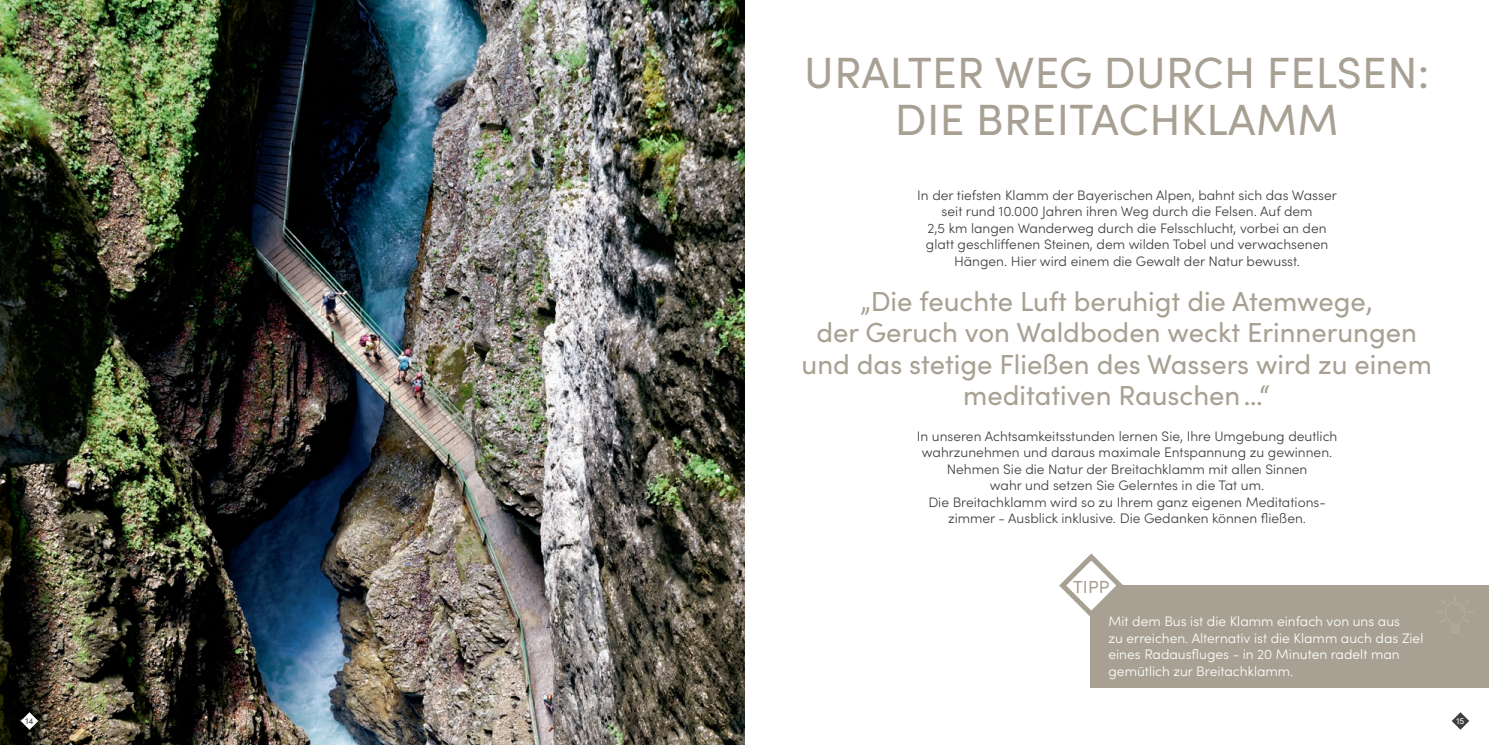
<style>
.page{position:relative;width:1489px;height:745px;background:#fff}
.page>*{position:absolute;margin:0;border:0;box-sizing:border-box;transform-origin:0 0}
.t1{font:43.75px/46.2px "Sofia Pro";letter-spacing:.01em;color:#a8a193;text-align:center}
.t2{font:27.5px/31.2px "Sofia Pro";color:#a8a193;text-align:center}
.t3{font:17.5px "Sofia Pro";color:#a8a193}
.t4{font:300 13.75px/16.5px "Sofia Pro";color:#3e3e3f;text-align:center}
.t5{font:300 13.75px/16.5px "Sofia Pro";color:#fff}
.t6{font:8.75px "Sofia Pro";color:#3e3e3f}
.t7{font:8.75px "Sofia Pro";color:#fff}
</style>
<div class="page">
<img style="left:0;top:0;width:744px;height:744px">
<div style="left:1090px;top:585px;width:398px;height:102px;background:#a8a193"></div>
<svg style="left:1059px;top:553px;width:64px;height:64px"></svg>
<svg style="left:21px;top:711px;width:17px;height:18px"></svg>
<svg style="left:1452px;top:712px;width:16px;height:17px"></svg>
<h1 class="t1" style="left:804px;top:47px;width:626px">URALTER WEG DURCH FELSEN:<br>DIE BREITACHKLAMM</h1>
<p class="t4" style="left:917px;top:186px;width:421px">In der tiefsten Klamm der Bayerischen Alpen, bahnt sich das Wasser seit rund 10.000 Jahren ihren Weg durch die Felsen. Auf dem<br>2,5 km langen Wanderweg durch die Felsschlucht, vorbei an den glatt geschliffenen Steinen, dem wilden Tobel und verwachsenen Hängen. Hier wird einem die Gewalt der Natur bewusst.</p>
<h2 class="t2" style="left:801px;top:284px;width:631px">„Die feuchte Luft beruhigt die Atemwege,<br>der Geruch von Waldboden weckt Erinnerungen und das stetige Fließen des Wassers wird zu einem meditativen Rauschen…“</h2>
<p class="t4" style="left:916px;top:426px;width:422px">In unseren Achtsamkeitsstunden lernen Sie, Ihre Umgebung deutlich wahrzunehmen und daraus maximale Entspannung zu gewinnen.<br>Nehmen Sie die Natur der Breitachklamm mit allen Sinnen<br>wahr und setzen Sie Gelerntes in die Tat um.<br>Die Breitachklamm wird so zu Ihrem ganz eigenen Meditations&shy;zimmer - Ausblick inklusive. Die Gedanken können fließen.</p>
<p class="t3" style="left:1072px;top:573px;width:38px">TIPP</p>
<p class="t5" style="left:1108px;top:612px;width:316px">Mit dem Bus ist die Klamm einfach von uns aus<br>zu erreichen. Alternativ ist die Klamm auch das Ziel eines Radausfluges - in 20 Minuten radelt man gemütlich zur Breitachklamm.</p>
<p class="t6" style="left:25px;top:714px;width:10px">14</p>
<p class="t7" style="left:1456px;top:714px;width:9px">15</p>
</div>
